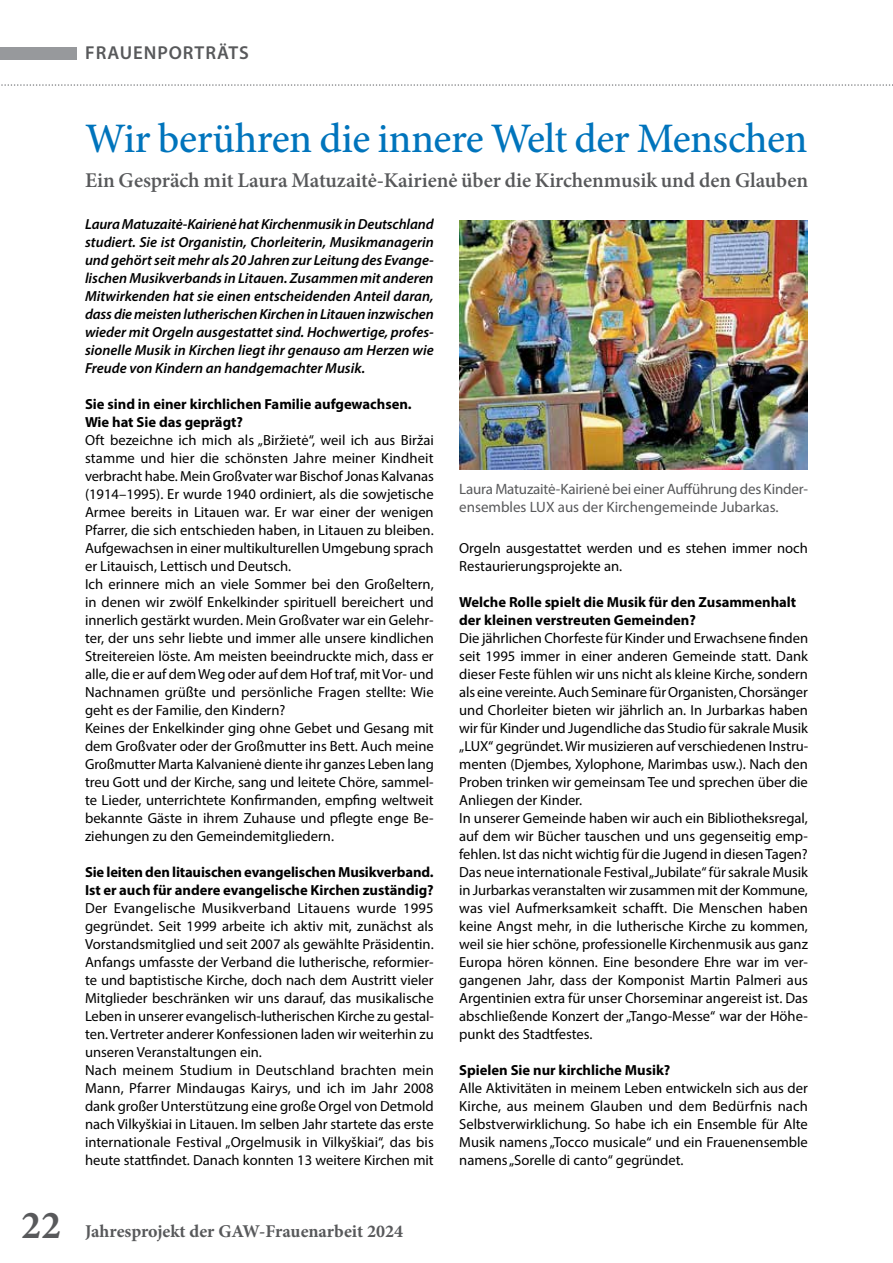
<style>
.page{position:relative;width:893px;height:1263px;background:#fff}
.page>*{position:absolute;margin:0;border:0;box-sizing:border-box;transform-origin:0 0}
.t1{font:500 42px "Minion Pro";letter-spacing:-.01em;color:#0074bc}
.t2{font:600 21px "Minion Pro";letter-spacing:-.005em;color:#58595b}
.t3{font:600 18.75px "Myriad Pro";letter-spacing:.05em;color:#58595b}
.t4{font:700 18px "Minion Pro";letter-spacing:-.005em;color:#58595b}
.t5{font:15px/18px "Myriad Pro";letter-spacing:-.01em;color:#58595b}
.t6{font:14.7px/18px "Myriad Pro";color:#000}
.t7{font:italic 600 14.7px/18px "Myriad Pro";color:#000;text-align:justify}
.t8{font:700 14.7px/18px "Myriad Pro";color:#000}
.s1{font-size:39.75px}
</style>
<div class="page">
<img style="left:459px;top:221px;width:349px;height:249px">
<svg style="left:1px;top:84px;width:892px;height:2px"></svg>
<div style="left:0;top:47px;width:77px;height:13px;background:#97999c"></div>
<p class="t3" style="left:85px;top:41px;width:163px">f RAUENPORTRÄTs</p>
<h1 class="t1" style="left:85px;top:110px;width:724px">Wir berühren die innere Welt der Menschen</h1>
<h2 class="t2" style="left:85px;top:166px;width:725px">Ein Gespräch mit Laura Matuzaitė-Kairienė über die Kirchenmusik und den Glauben</h2>
<p class="t7" style="left:85px;top:215px;width:350px">Laura Matuzaitė-Kairienė hat Kirchenmusik in Deutschland studiert. Sie ist Organistin, Chorleiterin, Musikmanagerin und gehört seit mehr als 20 Jahren zur Leitung des Evange&shy;lischen Musikverbands in Litauen. Zusammen mit anderen Mitwirkenden hat sie einen entscheidenden Anteil daran, dass die meisten lutherischen Kirchen in Litauen inzwischen wieder mit Orgeln ausgestattet sind. Hochwertige, profes&shy;sionelle Musik in Kirchen liegt ihr genauso am Herzen wie Freude von Kindern an handgemachter Musik.</p>
<p class="t8" style="left:85px;top:395px;width:328px">Sie sind in einer kirchlichen Familie aufgewachsen.<br>Wie hat Sie das geprägt?</p>
<p class="t6" style="left:85px;top:431px;width:350px">Oft bezeichne ich mich als „Biržietė“, weil ich aus Biržai stamme und hier die schönsten Jahre meiner Kindheit verbracht habe. Mein Großvater war Bischof Jonas Kalvanas (1914–1995). Er wurde 1940 ordiniert, als die sowjetische Armee bereits in Litauen war. Er war einer der wenigen Pfarrer, die sich entschieden haben, in Litauen zu bleiben.<br>Aufgewachsen in einer multikulturellen Umgebung sprach er Litauisch, Lettisch und Deutsch.<br>Ich erinnere mich an viele Sommer bei den Großeltern, in denen wir zwölf Enkelkinder spirituell bereichert und innerlich gestärkt wurden. Mein Großvater war ein Gelehr&shy;ter, der uns sehr liebte und immer alle unsere kindlichen Streitereien löste. Am meisten beeindruckte mich, dass er alle, die er auf dem Weg oder auf dem Hof traf, mit Vor- und Nachnamen grüßte und persönliche Fragen stellte: Wie geht es der Familie, den Kindern?<br>Keines der Enkelkinder ging ohne Gebet und Gesang mit dem Großvater oder der Großmutter ins Bett. Auch meine Großmutter Marta Kalvanienė diente ihr ganzes Leben lang treu Gott und der Kirche, sang und leitete Chöre, sammel&shy;te Lieder, unterrichtete Konfirmanden, empfing weltweit bekannte Gäste in ihrem Zuhause und pflegte enge Be&shy;ziehungen zu den Gemeindemitgliedern.</p>
<p class="t8" style="left:85px;top:863px;width:350px">Sie leiten den litauischen evangelischen Musikverband.<br>Ist er auch für andere evangelische Kirchen zuständig?</p>
<p class="t6" style="left:85px;top:899px;width:350px">Der Evangelische Musikverband Litauens wurde 1995 gegründet. Seit 1999 arbeite ich aktiv mit, zunächst als Vorstandsmitglied und seit 2007 als gewählte Präsidentin.<br>Anfangs umfasste der Verband die lutherische, reformier&shy;te und baptistische Kirche, doch nach dem Austritt vieler Mitglieder beschränken wir uns darauf, das musikalische Leben in unserer evangelisch-lutherischen Kirche zu gestal&shy;ten. Vertreter anderer Konfessionen laden wir weiterhin zu unseren Veranstaltungen ein.<br>Nach meinem Studium in Deutschland brachten mein Mann, Pfarrer Mindaugas Kairys, und ich im Jahr 2008 dank großer Unterstützung eine große Orgel von Detmold nach Vilkyškiai in Litauen. Im selben Jahr startete das erste internationale Festival „Orgelmusik in Vilkyškiai“, das bis heute stattfindet. Danach konnten 13 weitere Kirchen mit</p>
<p class="t4" style="left:21px;top:1219px;width:383px"><span class="s1">22</span> Jahresprojekt der GAW-Frauenarbeit 2024</p>
<p class="t5" style="left:459px;top:480px;width:349px">Laura Matuzaitė-Kairienė bei einer Aufführung des Kinder&shy;ensembles LUX aus der Kirchengemeinde Jubarkas.</p>
<p class="t6" style="left:459px;top:539px;width:350px">Orgeln ausgestattet werden und es stehen immer noch<br>Restaurierungsprojekte an.</p>
<p class="t8" style="left:459px;top:593px;width:339px">Welche Rolle spielt die Musik für den Zusammenhalt der kleinen verstreuten Gemeinden?</p>
<p class="t6" style="left:459px;top:629px;width:350px">Die jährlichen Chorfeste für Kinder und Erwachsene finden seit 1995 immer in einer anderen Gemeinde statt. Dank dieser Feste fühlen wir uns nicht als kleine Kirche, sondern als eine vereinte. Auch Seminare für Organisten, Chorsänger und Chorleiter bieten wir jährlich an. In Jurbarkas haben wir für Kinder und Jugendliche das Studio für sakrale Musik „LUX“ gegründet. Wir musizieren auf verschiedenen Instru&shy;menten (Djembes, Xylophone, Marimbas usw.). Nach den Proben trinken wir gemeinsam Tee und sprechen über die Anliegen der Kinder.<br>In unserer Gemeinde haben wir auch ein Bibliotheksregal, auf dem wir Bücher tauschen und uns gegenseitig emp&shy;fehlen. Ist das nicht wichtig für die Jugend in diesen Tagen?<br>Das neue internationale Festival „Jubilate“ für sakrale Musik in Jurbarkas veranstalten wir zusammen mit der Kommune, was viel Aufmerksamkeit schafft. Die Menschen haben keine Angst mehr, in die lutherische Kirche zu kommen, weil sie hier schöne, professionelle Kirchenmusik aus ganz Europa hören können. Eine besondere Ehre war im ver&shy;gangenen Jahr, dass der Komponist Martin Palmeri aus Argentinien extra für unser Chorseminar angereist ist. Das abschließende Konzert der „Tango-Messe“ war der Höhe&shy;punkt des Stadtfestes.</p>
<p class="t8" style="left:459px;top:1061px;width:213px">Spielen Sie nur kirchliche Musik?</p>
<p class="t6" style="left:459px;top:1079px;width:350px;text-align:justify">Alle Aktivitäten in meinem Leben entwickeln sich aus der Kirche, aus meinem Glauben und dem Bedürfnis nach Selbstverwirklichung. So habe ich ein Ensemble für Alte Musik namens „Tocco musicale“ und ein Frauenensemble namens „Sorelle di canto“ gegründet.</p>
</div>
